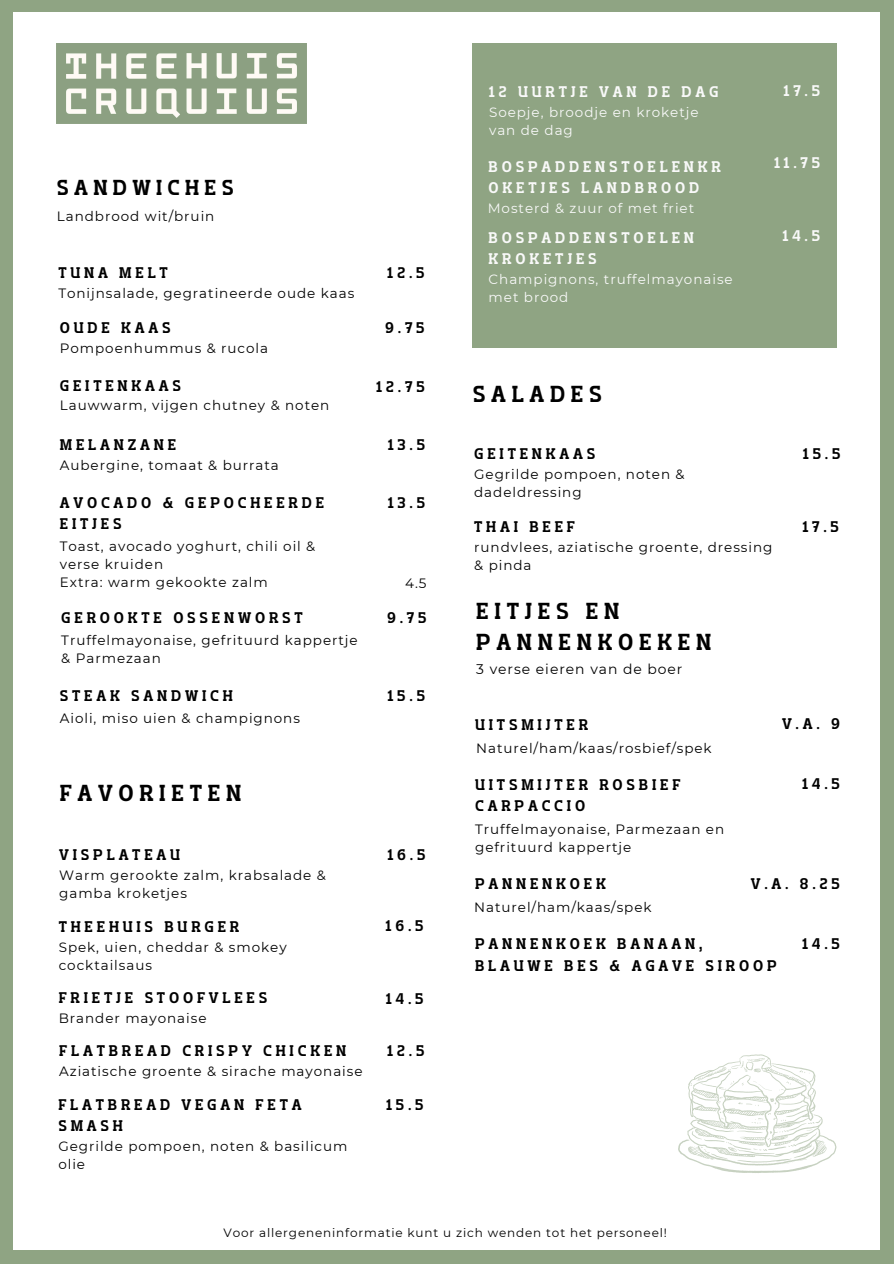
<style>
.page{position:relative;width:894px;height:1264px;background:#fff}
.page>*{position:absolute;margin:0;border:0;box-sizing:border-box;transform-origin:0 0}
.t1{font:23.1px/31.5px "Flatory Slab 700 Semi Cond";letter-spacing:.25em;color:#000}
.t2{font:21.6px "Flatory Slab 700 Semi Cond";letter-spacing:.25em;color:#000}
.t3{font:15.45px/21.3px "Flatory Slab 700 Semi Cond";letter-spacing:.25em;color:#000}
.t4{font:15.45px/21.3px "Flatory Slab 700 Semi Cond";letter-spacing:.25em;color:#f9f9f9}
.t5{font:13.95px "Montserrat";letter-spacing:.07em;color:#000}
.t6{font:13.5px/18px "Montserrat";letter-spacing:.07em;color:#000}
.t7{font:13.5px/18px "Montserrat";letter-spacing:.07em;color:#f9f9f9}
.t8{font:12px "Montserrat";letter-spacing:.07em;color:#000}
</style>
<div class="page">
<div style="left:0;top:0;width:893px;height:1263px;background:#8fa483"></div>
<div style="left:14px;top:12px;width:865px;height:1238px;background:#fff"></div>
<img style="left:57px;top:44px;width:250px;height:80px">
<div style="left:471px;top:44px;width:365px;height:304px;background:#8fa483"></div>
<svg style="left:678px;top:1054px;width:158px;height:119px"></svg>
<h2 class="t4" style="left:489px;top:81px;width:231px">12 UURTJE VAN DE DAG</h2>
<h4 class="t7" style="left:489px;top:103px;width:211px">Soepje, broodje en kroketje van de dag</h4>
<h2 class="t4" style="left:783px;top:80px;width:38px">17.5</h2>
<h1 class="t2" style="left:57px;top:175px;width:178px">SANDWICHES</h1>
<h4 class="t6" style="left:57px;top:207px;width:159px">Landbrood wit/bruin</h4>
<h2 class="t4" style="left:488px;top:156px;width:233px">BOSPADDENSTOELENKR<br>OKETJES LANDBROOD</h2>
<h4 class="t7" style="left:487px;top:199px;width:208px">Mosterd &amp; zuur of met friet</h4>
<h2 class="t4" style="left:774px;top:152px;width:47px">11.75</h2>
<h4 class="t3" style="left:58px;top:262px;width:111px">TUNA MELT</h4>
<h2 class="t6" style="left:58px;top:284px;width:297px">Tonijnsalade, gegratineerde oude kaas</h2>
<h4 class="t3" style="left:387px;top:262px;width:39px">12.5</h4>
<h1 class="t4" style="left:488px;top:226px;width:207px">BOSPADDENSTOELEN<br>KROKETJES</h1>
<h3 class="t7" style="left:488px;top:270px;width:245px">Champignons, truffelmayonaise met brood</h3>
<h2 class="t4" style="left:782px;top:225px;width:39px">14.5</h2>
<h2 class="t3" style="left:60px;top:317px;width:112px">OUDE KAAS</h2>
<h4 class="t6" style="left:60px;top:339px;width:210px">Pompoenhummus &amp; rucola</h4>
<h2 class="t3" style="left:385px;top:317px;width:41px">9.75</h2>
<h4 class="t3" style="left:60px;top:374px;width:122px">GEITENKAAS</h4>
<h2 class="t6" style="left:60px;top:396px;width:271px">Lauwwarm, vijgen chutney &amp; noten</h2>
<h2 class="t3" style="left:376px;top:376px;width:50px">12.75</h2>
<h4 class="t1" style="left:472px;top:378px;width:131px">SALADES</h4>
<h2 class="t3" style="left:60px;top:434px;width:118px">MELANZANE</h2>
<h2 class="t6" style="left:60px;top:456px;width:220px">Aubergine, tomaat &amp; burrata</h2>
<h4 class="t3" style="left:60px;top:491px;width:265px">AVOCADO &amp; GEPOCHEERDE<br>EITJES</h4>
<h2 class="t6" style="left:60px;top:537px;width:257px">Toast, avocado yoghurt, chili oil &amp; verse kruiden<br>Extra: warm gekookte zalm</h2>
<h2 class="t3" style="left:388px;top:434px;width:38px">13.5</h2>
<h2 class="t3" style="left:388px;top:491px;width:38px">13.5</h2>
<p class="t6" style="left:405px;top:574px;width:23px">4.5</p>
<h2 class="t3" style="left:474px;top:443px;width:122px">GEITENKAAS</h2>
<h2 class="t6" style="left:474px;top:465px;width:212px">Gegrilde pompoen, noten &amp; dadeldressing</h2>
<h2 class="t3" style="left:474px;top:516px;width:102px">THAI BEEF</h2>
<h2 class="t6" style="left:474px;top:538px;width:299px">rundvlees, aziatische groente, dressing &amp; pinda</h2>
<h4 class="t3" style="left:803px;top:443px;width:39px">15.5</h4>
<h2 class="t3" style="left:802px;top:516px;width:38px">17.5</h2>
<h2 class="t3" style="left:61px;top:607px;width:243px">GEROOKTE OSSENWORST</h2>
<h2 class="t6" style="left:61px;top:631px;width:298px">Truffelmayonaise, gefrituurd kappertje &amp; Parmezaan</h2>
<h4 class="t3" style="left:387px;top:607px;width:41px">9.75</h4>
<h4 class="t1" style="left:476px;top:595px;width:236px">EITJES EN<br>PANNENKOEKEN</h4>
<h2 class="t5" style="left:476px;top:660px;width:208px">3 verse eieren van de boer</h2>
<h1 class="t3" style="left:60px;top:685px;width:174px">STEAK SANDWICH</h1>
<h2 class="t6" style="left:60px;top:709px;width:241px">Aioli, miso uien &amp; champignons</h2>
<h4 class="t3" style="left:388px;top:685px;width:39px">15.5</h4>
<h4 class="t3" style="left:475px;top:713px;width:114px">UITSMIJTER</h4>
<h2 class="t6" style="left:476px;top:739px;width:237px">Naturel/ham/kaas/rosbief/spek</h2>
<h4 class="t3" style="left:781px;top:713px;width:59px">V.A. 9</h4>
<h2 class="t1" style="left:60px;top:777px;width:183px">FAVORIETEN</h2>
<h2 class="t3" style="left:59px;top:844px;width:122px">VISPLATEAU</h2>
<h2 class="t6" style="left:59px;top:866px;width:268px">Warm gerookte zalm, krabsalade &amp; gamba kroketjes</h2>
<h4 class="t3" style="left:388px;top:844px;width:39px">16.5</h4>
<h2 class="t3" style="left:475px;top:773px;width:207px">UITSMIJTER ROSBIEF<br>CARPACCIO</h2>
<h4 class="t6" style="left:475px;top:820px;width:250px">Truffelmayonaise, Parmezaan en gefrituurd kappertje</h4>
<h2 class="t3" style="left:475px;top:873px;width:132px">PANNENKOEK</h2>
<h2 class="t6" style="left:474px;top:898px;width:179px">Naturel/ham/kaas/spek</h2>
<h2 class="t3" style="left:802px;top:773px;width:39px">14.5</h2>
<h2 class="t3" style="left:750px;top:872px;width:91px">V.A. 8.25</h2>
<h4 class="t3" style="left:59px;top:915px;width:182px">THEEHUIS BURGER</h4>
<h2 class="t6" style="left:59px;top:937px;width:229px">Spek, uien, cheddar &amp; smokey cocktailsaus</h2>
<h4 class="t3" style="left:386px;top:915px;width:39px">16.5</h4>
<h4 class="t3" style="left:475px;top:933px;width:303px">PANNENKOEK BANAAN,<br>BLAUWE BES &amp; AGAVE SIROOP</h4>
<h2 class="t3" style="left:802px;top:932px;width:39px">14.5</h2>
<h2 class="t3" style="left:59px;top:986px;width:210px">FRIETJE STOOFVLEES</h2>
<h2 class="t6" style="left:59px;top:1008px;width:149px">Brander mayonaise</h2>
<h4 class="t3" style="left:386px;top:987px;width:39px">14.5</h4>
<h2 class="t3" style="left:59px;top:1039px;width:288px">FLATBREAD CRISPY CHICKEN</h2>
<h1 class="t6" style="left:59px;top:1061px;width:305px">Aziatische groente &amp; sirache mayonaise</h1>
<h2 class="t3" style="left:387px;top:1039px;width:39px">12.5</h2>
<h4 class="t3" style="left:58px;top:1094px;width:244px">FLATBREAD VEGAN FETA<br>SMASH</h4>
<h2 class="t6" style="left:58px;top:1137px;width:290px">Gegrilde pompoen, noten &amp; basilicum olie</h2>
<h2 class="t3" style="left:386px;top:1094px;width:39px">15.5</h2>
<h2 class="t8" style="left:223px;top:1225px;width:445px">Voor allergeneninformatie kunt u zich wenden tot het personeel!</h2>
</div>
